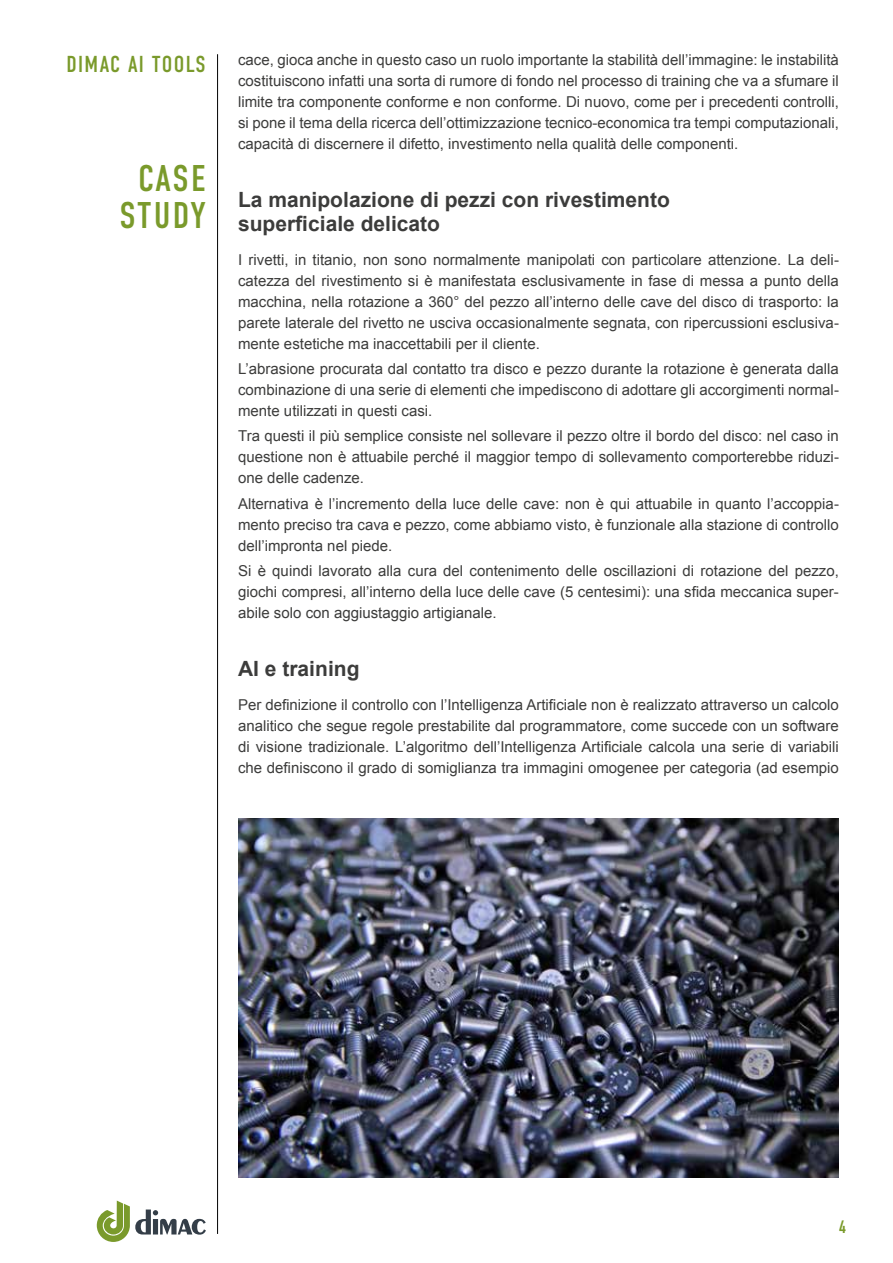
<style>
.page{position:relative;width:893px;height:1263px;background:#fff}
.page>*{position:absolute;margin:0;border:0;box-sizing:border-box;transform-origin:0 0}
.t1{font:37.2px/36.6px "DIN Condensed";letter-spacing:.045em;color:#7a9a2b;text-align:center}
.t2{font:23.1px "DIN Condensed";letter-spacing:.06em;color:#7a9a2b}
.t3{font:700 21px/24px "Arial";color:#3c3c3b}
.t4{font:18px "DIN Condensed";color:#7a9a2b}
.t5{font:15px/21px "Arial";color:#3c3c3b;text-align:justify}
</style>
<div class="page">
<hr style="left:217px;top:54px;width:1px;height:1180px;background:#000">
<svg style="left:97px;top:1200px;width:109px;height:42px"></svg>
<img style="left:238px;top:819px;width:601px;height:359px">
<h2 class="t2" style="left:66px;top:51px;width:141px">DIMAC AI TOOLS</h2>
<h1 class="t1" style="left:119px;top:161px;width:88px">CASE<br>STUDY</h1>
<p class="t5" style="left:238px;top:50px;width:602px">cace, gioca anche in questo caso un ruolo importante la stabilità dell’immagine: le instabilità costituiscono infatti una sorta di rumore di fondo nel processo di training che va a sfumare il limite tra componente conforme e non conforme. Di nuovo, come per i precedenti controlli, si pone il tema della ricerca dell’ottimizzazione tecnico-economica tra tempi computazionali, capacità di discernere il difetto, investimento nella qualità delle componenti.</p>
<h3 class="t3" style="left:238px;top:188px;width:433px">La manipolazione di pezzi con rivestimento superficiale delicato</h3>
<p class="t5" style="left:238px;top:249px;width:602px">I rivetti, in titanio, non sono normalmente manipolati con particolare attenzione. La deli&shy;catezza del rivestimento si è manifestata esclusivamente in fase di messa a punto della macchina, nella rotazione a 360° del pezzo all’interno delle cave del disco di trasporto: la parete laterale del rivetto ne usciva occasionalmente segnata, con ripercussioni esclusiva&shy;mente estetiche ma inaccettabili per il cliente.</p>
<p class="t5" style="left:238px;top:359px;width:602px">L’abrasione procurata dal contatto tra disco e pezzo durante la rotazione è generata dalla combinazione di una serie di elementi che impediscono di adottare gli accorgimenti normal&shy;mente utilizzati in questi casi.</p>
<p class="t5" style="left:238px;top:426px;width:602px">Tra questi il più semplice consiste nel sollevare il pezzo oltre il bordo del disco: nel caso in questione non è attuabile perché il maggior tempo di sollevamento comporterebbe riduzi&shy;one delle cadenze.</p>
<p class="t5" style="left:238px;top:493px;width:602px">Alternativa è l’incremento della luce delle cave: non è qui attuabile in quanto l’accoppia&shy;mento preciso tra cava e pezzo, come abbiamo visto, è funzionale alla stazione di controllo dell’impronta nel piede.</p>
<p class="t5" style="left:238px;top:560px;width:602px">Si è quindi lavorato alla cura del contenimento delle oscillazioni di rotazione del pezzo, giochi compresi, all’interno della luce delle cave (5 centesimi): una sfida meccanica super&shy;abile solo con aggiustaggio artigianale.</p>
<h3 class="t3" style="left:238px;top:657px;width:123px">AI e training</h3>
<p class="t5" style="left:238px;top:694px;width:602px">Per definizione il controllo con l’Intelligenza Artificiale non è realizzato attraverso un calcolo analitico che segue regole prestabilite dal programmatore, come succede con un software di visione tradizionale. L’algoritmo dell’Intelligenza Artificiale calcola una serie di variabili che definiscono il grado di somiglianza tra immagini omogenee per categoria (ad esempio</p>
<p class="t4" style="left:839px;top:1217px;width:9px">4</p>
</div>
